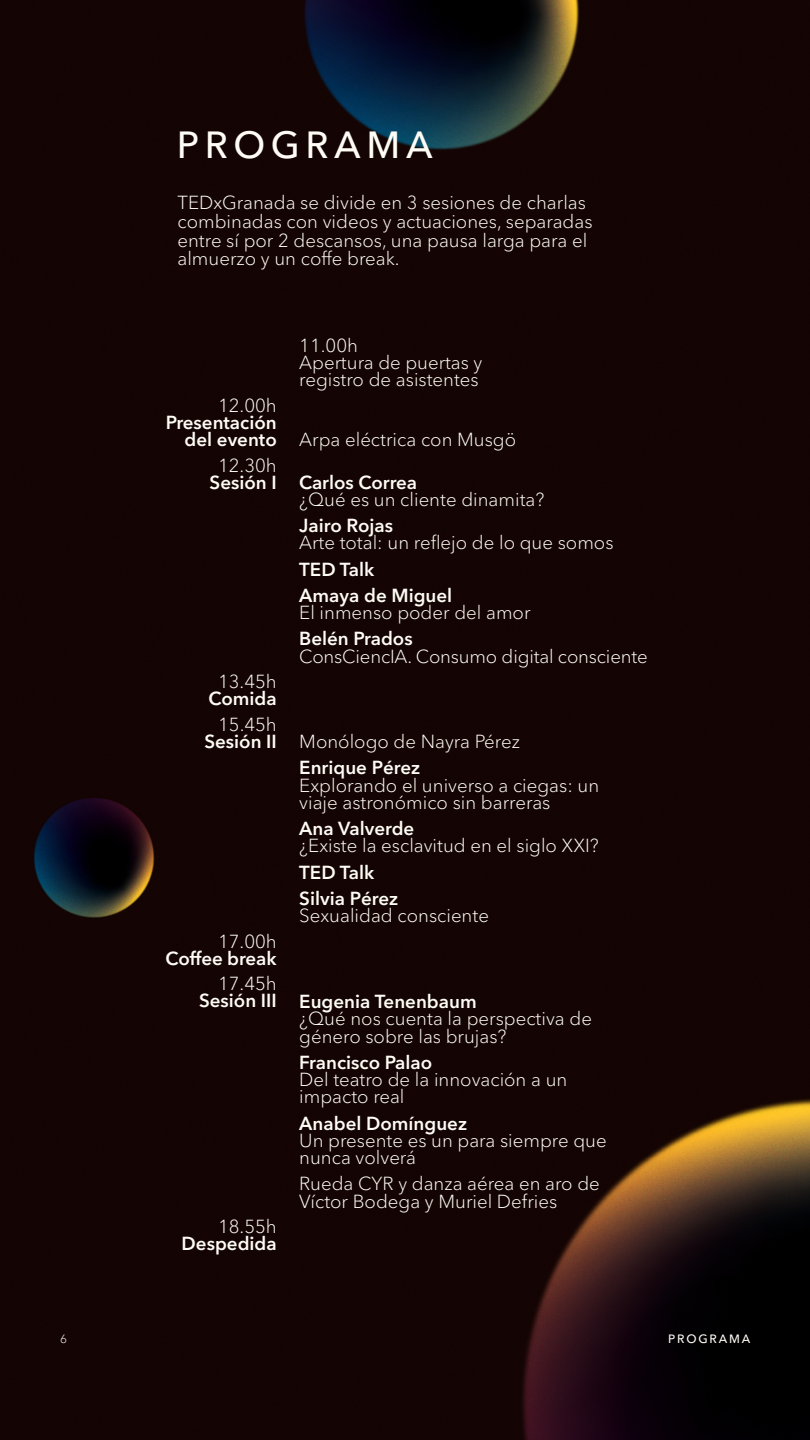
<style>
.page{position:relative;width:810px;height:1440px;background:#fff}
.page>*{position:absolute;margin:0;border:0;box-sizing:border-box;transform-origin:0 0}
.t1{font:500 37.5px "Avenir Next Cyr";letter-spacing:.15em;color:#fefcf5}
.t2{font:300 18.75px/17.2px "Avenir Next Cyr";color:#fefcf5}
.t3{font:600 18.75px/26.2px "Avenir Next Cyr";color:#fefcf5}
.t4{font:500 12px "Avenir Next Cyr";letter-spacing:.15em;color:#fefcf5}
.t5{font:300 12px "Avenir Next Cyr";color:#fefcf5}
</style>
<div class="page">
<img style="left:0;top:0;width:810px;height:1440px">
<p class="t5" style="left:60px;top:1331px;width:8px">6</p>
<h1 class="t1" style="left:177px;top:122px;width:257px">PROGRAMA</h1>
<p class="t2" style="left:177px;top:193px;width:417px;line-height:18.8px">TEDxGranada se divide en 3 sesiones de charlas combinadas con videos y actuaciones, separadas entre sí por 2 descansos, una pausa larga para el almuerzo y un coffe break.</p>
<p class="t2" style="left:218px;top:396px;width:60px">12.00h</p>
<p class="t3" style="left:166px;top:414px;width:113px;line-height:17.2px;text-align:right">Presentación del evento</p>
<p class="t2" style="left:218px;top:456px;width:60px">12.30h</p>
<p class="t3" style="left:210px;top:469px;width:69px">Sesión I</p>
<p class="t2" style="left:218px;top:673px;width:60px">13.45h</p>
<p class="t3" style="left:209px;top:686px;width:70px">Comida</p>
<p class="t2" style="left:218px;top:716px;width:60px">15.45h</p>
<p class="t3" style="left:204px;top:728px;width:74px">Sesión II</p>
<p class="t2" style="left:218px;top:932px;width:60px">17.00h</p>
<p class="t3" style="left:166px;top:945px;width:113px">Coffee break</p>
<p class="t2" style="left:218px;top:975px;width:60px">17.45h</p>
<p class="t3" style="left:199px;top:988px;width:79px">Sesión III</p>
<p class="t2" style="left:218px;top:1218px;width:60px">18.55h</p>
<p class="t3" style="left:182px;top:1230px;width:97px">Despedida</p>
<p class="t2" style="left:299px;top:337px;width:184px">11.00h<br>Apertura de puertas y registro de asistentes</p>
<p class="t2" style="left:299px;top:431px;width:218px">Arpa eléctrica con Musgö</p>
<p class="t3" style="left:299px;top:469px;width:119px">Carlos Correa</p>
<p class="t2" style="left:299px;top:491px;width:247px">¿Qué es un cliente dinamita?</p>
<p class="t3" style="left:299px;top:512px;width:95px">Jairo Rojas</p>
<p class="t2" style="left:299px;top:534px;width:316px">Arte total: un reflejo de lo que somos</p>
<p class="t3" style="left:299px;top:556px;width:155px">TED Talk<br>Amaya de Miguel</p>
<p class="t2" style="left:299px;top:604px;width:233px">El inmenso poder del amor</p>
<p class="t3" style="left:299px;top:626px;width:115px">Belén Prados</p>
<p class="t2" style="left:299px;top:648px;width:350px">ConsCiencIA. Consumo digital consciente</p>
<p class="t2" style="left:299px;top:733px;width:222px">Monólogo de Nayra Pérez</p>
<p class="t3" style="left:299px;top:755px;width:122px">Enrique Pérez</p>
<p class="t2" style="left:299px;top:776px;width:301px">Explorando el universo a ciegas: un viaje astronómico sin barreras</p>
<p class="t3" style="left:299px;top:815px;width:117px">Ana Valverde</p>
<p class="t2" style="left:299px;top:837px;width:301px">¿Existe la esclavitud en el siglo XXI?</p>
<p class="t3" style="left:299px;top:859px;width:100px">TED Talk<br>Silvia Pérez</p>
<p class="t2" style="left:299px;top:907px;width:191px">Sexualidad consciente</p>
<p class="t3" style="left:299px;top:988px;width:179px">Eugenia Tenenbaum</p>
<p class="t2" style="left:299px;top:1010px;width:294px">¿Qué nos cuenta la perspectiva de género sobre las brujas?</p>
<p class="t3" style="left:299px;top:1049px;width:135px">Francisco Palao</p>
<p class="t2" style="left:299px;top:1071px;width:270px">Del teatro de la innovación a un impacto real</p>
<p class="t3" style="left:299px;top:1110px;width:169px">Anabel Domínguez</p>
<p class="t2" style="left:299px;top:1132px;width:309px">Un presente es un para siempre que nunca volverá</p>
<p class="t2" style="left:299px;top:1175px;width:302px">Rueda CYR y danza aérea en aro de<br>Víctor Bodega y Muriel Defries</p>
<p class="t4" style="left:668px;top:1331px;width:83px">PROGRAMA</p>
</div>
